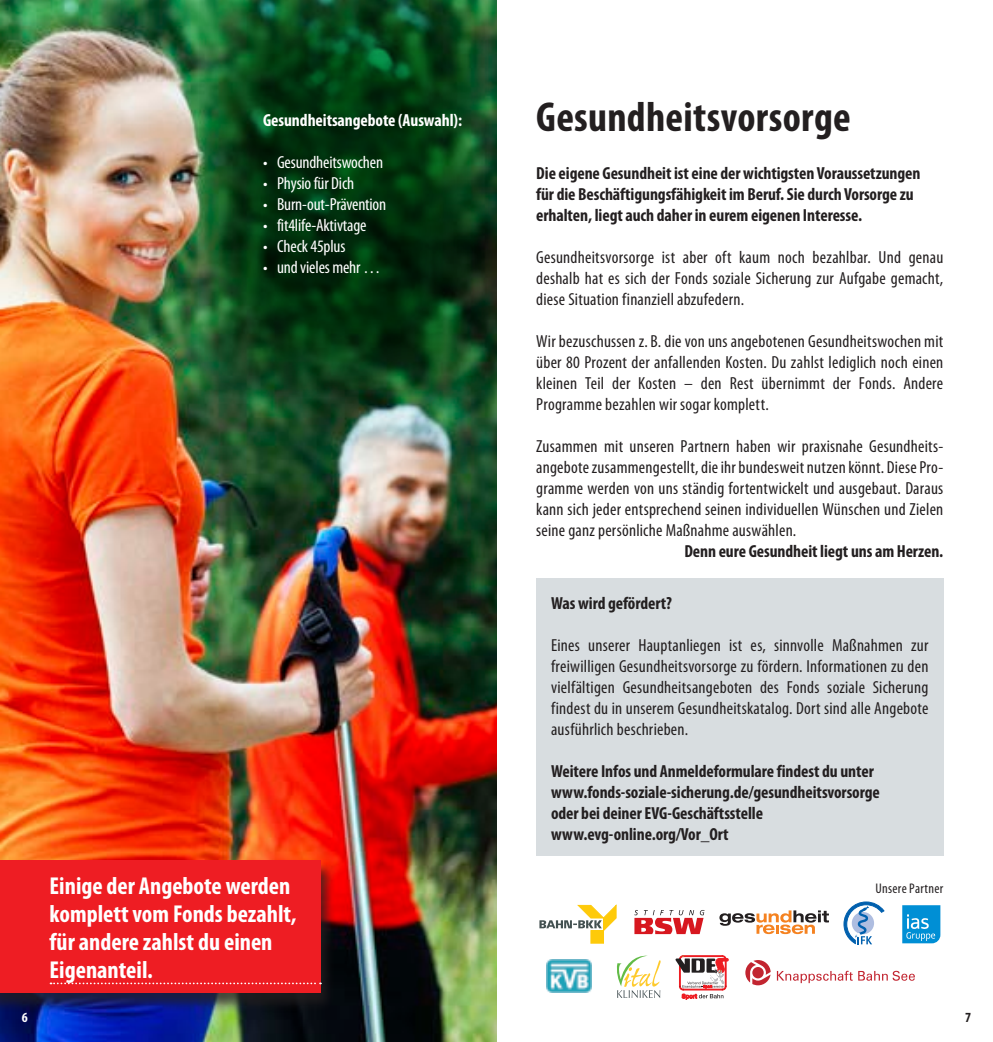
<style>
.page{position:relative;width:993px;height:1042px;background:#fff}
.page>*{position:absolute;margin:0;border:0;box-sizing:border-box;transform-origin:0 0}
._01_Headline_24_28{font:700 condensed 42px "Myriad Pro";letter-spacing:.005em;color:#231f20}
._07_Antrag_Head{font:700 condensed 24.5px/28px "Myriad Pro";color:#fff}
._03_Body{font:condensed 17.5px/21px "Myriad Pro";letter-spacing:.015em;color:#231f20;text-align:justify}
._03_Body_fett{font:700 condensed 17.5px/21px "Myriad Pro";letter-spacing:-.005em;color:#231f20}
.t1{font:condensed 17.5px "Myriad Pro";letter-spacing:-.01em;color:#fff}
._03_Body_fett-2{font:700 condensed 17.5px "Myriad Pro";letter-spacing:-.005em;color:#fff}
._03_Body-2{font:condensed 14px "Myriad Pro";letter-spacing:.02em;color:#231f20}
._09_Seitenzahl{font:700 condensed 14px "Myriad Pro";color:#fff}
._09_Seitenzahl-2{font:700 condensed 14px "Myriad Pro";color:#231f20}
</style>
<div class="page">
<img style="left:0;top:0;width:496px;height:1042px">
<div style="left:536px;top:578px;width:407px;height:277px;background:#d8dde0"></div>
<div style="left:0;top:860px;width:335px;height:152px;background:#231f20;opacity:.75"></div>
<div style="left:0;top:860px;width:321px;height:132px;background:#ee1d23"></div>
<svg style="left:50px;top:982px;width:271px;height:2px"></svg>
<svg style="left:198px;top:0;width:291px;height:397px;background:#093f18"></svg>
<svg style="left:617px;top:955px;width:43px;height:43px"></svg>
<svg style="left:719px;top:910px;width:109px;height:24px"></svg>
<svg style="left:843px;top:902px;width:40px;height:42px"></svg>
<div style="left:590px;top:930px;width:13px;height:13px;background:#feca0a"></div>
<div style="left:590px;top:930px;width:13px;height:13px;border:1px solid #feca0a"></div>
<svg style="left:539px;top:905px;width:77px;height:26px"></svg>
<svg style="left:776px;top:971px;width:138px;height:12px"></svg>
<svg style="left:745px;top:960px;width:25px;height:25px"></svg>
<svg style="left:634px;top:910px;width:70px;height:24px"></svg>
<svg style="left:675px;top:955px;width:53px;height:45px"></svg>
<img style="left:546px;top:959px;width:45px;height:33px">
<svg style="left:902px;top:905px;width:38px;height:38px"></svg>
<p class="_03_Body_fett-2" style="left:263px;top:111px;width:200px">Gesundheitsangebote (Auswahl):</p>
<p class="t1" style="left:263px;top:153px;width:121px">• Gesundheitswochen</p>
<p class="t1" style="left:263px;top:174px;width:93px">• Physio für Dich</p>
<p class="t1" style="left:263px;top:195px;width:125px">• Burn-out-Prävention</p>
<p class="t1" style="left:263px;top:216px;width:105px">• fit4life-Aktivtage</p>
<p class="t1" style="left:263px;top:237px;width:84px">• Check 45plus</p>
<p class="t1" style="left:263px;top:258px;width:119px">• und vieles mehr …</p>
<p class="_07_Antrag_Head" style="left:50px;top:872px;width:248px">Einige der Angebote werden komplett vom Fonds bezahlt, für andere zahlst du einen<br>Eigenanteil.</p>
<p class="_01_Headline_24_28" style="left:536px;top:94px;width:316px">Gesundheitsvorsorge</p>
<p class="_03_Body_fett" style="left:536px;top:162px;width:385px">Die eigene Gesundheit ist eine der wichtigsten Voraussetzungen für die Beschäftigungsfähigkeit im Beruf. Sie durch Vorsorge zu erhalten, liegt auch daher in eurem eigenen Interesse.</p>
<p class="_03_Body" style="left:536px;top:247px;width:408px">Gesundheitsvorsorge ist aber oft kaum noch bezahlbar. Und genau deshalb hat es sich der Fonds soziale Sicherung zur Aufgabe gemacht, diese Situation finanziell abzufedern.</p>
<p class="_03_Body" style="left:536px;top:331px;width:408px">Wir bezuschussen z. B. die von uns angebotenen Gesundheitswochen mit über 80 Prozent der anfallenden Kosten. Du zahlst lediglich noch einen kleinen Teil der Kosten – den Rest übernimmt der Fonds. Andere Programme bezahlen wir sogar komplett.</p>
<p class="_03_Body" style="left:536px;top:436px;width:408px">Zusammen mit unseren Partnern haben wir praxisnahe Gesundheits&shy;angebote zusammengestellt, die ihr bundesweit nutzen könnt. Diese Pro&shy;gramme werden von uns ständig fortentwickelt und ausgebaut. Daraus kann sich jeder entsprechend seinen individuellen Wünschen und Zielen seine ganz persönliche Maßnahme auswählen.</p>
<p class="_03_Body_fett" style="left:684px;top:540px;width:260px">Denn eure Gesundheit liegt uns am Herzen.</p>
<p class="_03_Body_fett" style="left:551px;top:593px;width:122px">Was wird gefördert?</p>
<p class="_03_Body" style="left:551px;top:635px;width:379px">Eines unserer Hauptanliegen ist es, sinnvolle Maßnahmen zur freiwilligen Gesundheitsvorsorge zu fördern. Informationen zu den vielfältigen Gesundheitsangeboten des Fonds soziale Sicherung findest du in unserem Gesundheitskatalog. Dort sind alle Angebote ausführlich beschrieben.</p>
<p class="_03_Body_fett" style="left:551px;top:761px;width:330px">Weitere Infos und Anmeldeformulare findest du unter www.fonds-soziale-sicherung.de/gesundheitsvorsorge</p>
<p class="_03_Body_fett" style="left:551px;top:803px;width:213px">oder bei deiner EVG-Geschäftsstelle</p>
<p class="_03_Body_fett" style="left:551px;top:824px;width:179px">www.evg-online.org/Vor_Ort</p>
<p class="_03_Body-2" style="left:875px;top:880px;width:69px">Unsere Partner</p>
<p class="_09_Seitenzahl" style="left:22px;top:1010px;width:7px">6</p>
<p class="_09_Seitenzahl-2" style="left:964px;top:1010px;width:7px">7</p>
</div>
